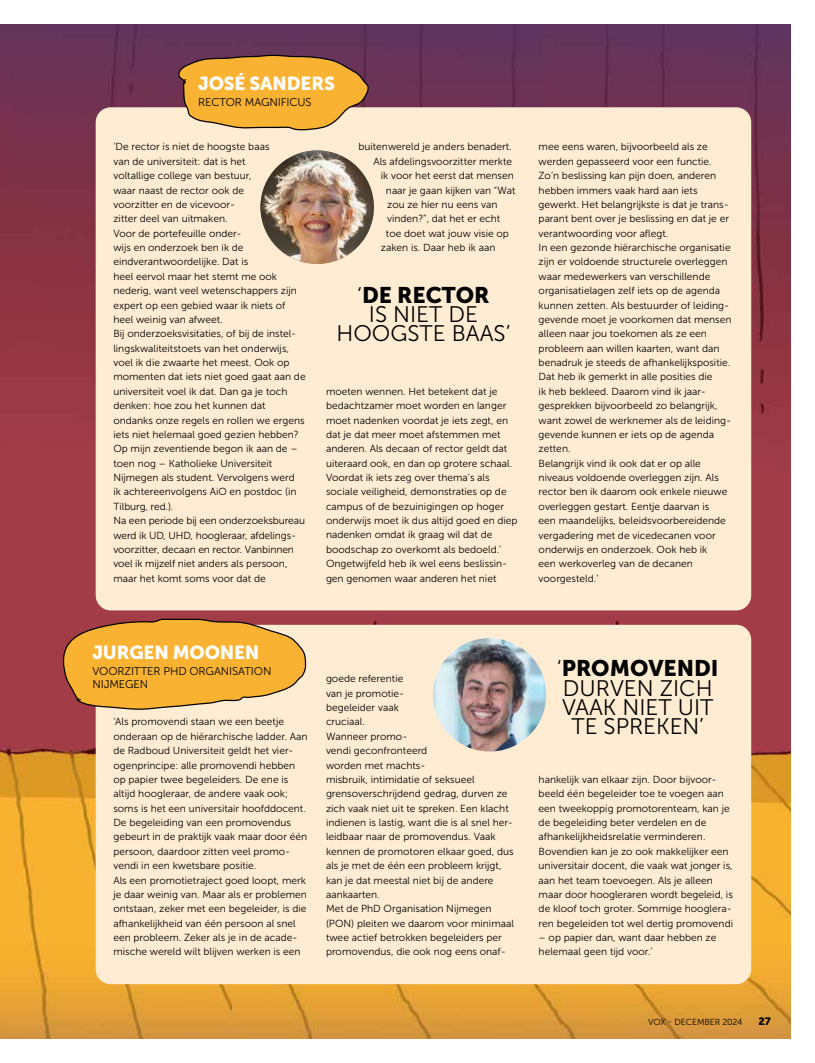
<style>
.page{position:relative;width:815px;height:1063px;background:#fff}
.page>*{position:absolute;margin:0;border:0;box-sizing:border-box;transform-origin:0 0}
.t1{font:22.5px/19.1px "Museo Sans 300";color:#000;text-align:center}
.t2{font:22.5px "Museo Sans 900";color:#000}
.t3{font:18.75px "Museo Sans 900";letter-spacing:-.01em;color:#fff}
.t4{font:11.25px/12.5px "Museo Sans 300";letter-spacing:-.01em;color:#000}
.t5{font:10.62px "Museo Sans 900";color:#000}
.t6{font:10.25px/14.4px "Museo Sans 300";color:#000}
.t7{font:8.75px "Museo Sans 300";letter-spacing:-.01em;color:#000}
.s1{font-family:"Museo Sans 300"}
</style>
<div class="page">
<img style="left:0;top:25px;width:233px;height:1013px">
<img style="left:233px;top:25px;width:557px;height:1013px">
<img style="left:302px;top:25px;width:242px;height:600px">
<img style="left:544px;top:25px;width:246px;height:787px">
<div style="left:96px;top:107px;width:655px;height:503px;background:#ffecd2;border-radius:15px"></div>
<img style="left:260px;top:150px;width:114px;height:114px;border-radius:57px">
<div style="left:96px;top:625px;width:655px;height:359px;background:#ffecd2;border-radius:15px"></div>
<svg style="left:60px;top:618px;width:248px;height:93px;background:#e9a744"></svg>
<svg style="left:175px;top:54px;width:194px;height:77px;background:#e0a445"></svg>
<img style="left:0;top:276px;width:19px;height:378px">
<img style="left:433px;top:638px;width:113px;height:114px;border-radius:57px">
<h2 class="t3" style="left:198px;top:72px;width:138px">JOSÉ SANDERS</h2>
<p class="t4" style="left:198px;top:96px;width:115px">RECTOR MAGNIFICUS</p>
<p class="t6" style="left:113px;top:140px;width:194px">‘De rector is niet de hoogste baas<br>van de universiteit: dat is het<br>voltallige college van bestuur,<br>waar naast de rector ook de<br>voorzitter en de vicevoor-<br>zitter deel van uitmaken.<br>Voor de portefeuille onder-<br>wijs en onderzoek ben ik de eindverantwoordelijke. Dat is<br>heel eervol maar het stemt me ook nederig, want veel wetenschappers zijn expert op een gebied waar ik niets of heel weinig van afweet.<br>Bij onderzoeksvisitaties, of bij de instel&shy;lingskwaliteitstoets van het onderwijs, voel ik die zwaarte het meest. Ook op momenten dat iets niet goed gaat aan de universiteit voel ik dat. Dan ga je toch denken: hoe zou het kunnen dat ondanks onze regels en rollen we ergens iets niet helemaal goed gezien hebben?<br>Op mijn zeventiende begon ik aan de – toen nog – Katholieke Universiteit Nijmegen als student. Vervolgens werd<br>ik achtereenvolgens AiO en postdoc (in Tilburg, red.).<br>Na een periode bij een onderzoeksbureau werd ik UD, UHD, hoogleraar, afdelings&shy;voorzitter, decaan en rector. Vanbinnen voel ik mijzelf niet anders als persoon, maar het komt soms voor dat de</p>
<p class="t6" style="left:358px;top:140px;width:155px">buitenwereld je anders benadert.</p>
<p class="t6" style="left:373px;top:154px;width:140px">Als afdelingsvoorzitter merkte</p>
<p class="t6" style="left:381px;top:169px;width:135px">ik voor het eerst dat mensen</p>
<p class="t6" style="left:386px;top:183px;width:131px">naar je gaan kijken van “Wat</p>
<p class="t6" style="left:387px;top:197px;width:112px">zou ze hier nu eens van</p>
<p class="t6" style="left:387px;top:212px;width:115px">vinden?”, dat het er echt</p>
<p class="t6" style="left:386px;top:226px;width:125px">toe doet wat jouw visie op</p>
<p class="t6" style="left:381px;top:240px;width:116px">zaken is. Daar heb ik aan</p>
<h1 class="t2" style="left:357px;top:282px;width:134px"><span class="s1">‘</span>DE RECTOR</h1>
<h1 class="t1" style="left:336px;top:305px;width:175px">IS NIET DE<br>HOOGSTE BAAS’</h1>
<p class="t6" style="left:326px;top:384px;width:193px">moeten wennen. Het betekent dat je bedachtzamer moet worden en langer moet nadenken voordat je iets zegt, en dat je dat meer moet afstemmen met anderen. Als decaan of rector geldt dat uiteraard ook, en dan op grotere schaal.<br>Voordat ik iets zeg over thema’s als sociale veiligheid, demonstraties op de campus of de bezuinigingen op hoger onderwijs moet ik dus altijd goed en diep nadenken omdat ik graag wil dat de boodschap zo overkomt als bedoeld.’ Ongetwijfeld heb ik wel eens beslissin&shy;gen genomen waar anderen het niet</p>
<p class="t6" style="left:539px;top:140px;width:194px">mee eens waren, bijvoorbeeld als ze werden gepasseerd voor een functie.<br>Zo’n beslissing kan pijn doen, anderen hebben immers vaak hard aan iets gewerkt. Het belangrijkste is dat je trans&shy;parant bent over je beslissing en dat je er verantwoording voor aflegt.<br>In een gezonde hiërarchische organisatie zijn er voldoende structurele overleggen waar medewerkers van verschillende organisatielagen zelf iets op de agenda kunnen zetten. Als bestuurder of leiding&shy;gevende moet je voorkomen dat mensen alleen naar jou toekomen als ze een probleem aan willen kaarten, want dan benadruk je steeds de afhankelijkspositie.<br>Dat heb ik gemerkt in alle posities die<br>ik heb bekleed. Daarom vind ik jaar&shy;gesprekken bijvoorbeeld zo belangrijk, want zowel de werknemer als de leiding&shy;gevende kunnen er iets op de agenda zetten.<br>Belangrijk vind ik ook dat er op alle niveaus voldoende overleggen zijn. Als rector ben ik daarom ook enkele nieuwe overleggen gestart. Eentje daarvan is<br>een maandelijks, beleidsvoorbereidende vergadering met de vicedecanen voor onderwijs en onderzoek. Ook heb ik<br>een werkoverleg van de decanen voorgesteld.’</p>
<h2 class="t3" style="left:92px;top:642px;width:169px">JURGEN MOONEN</h2>
<p class="t4" style="left:92px;top:665px;width:181px">VOORZITTER PHD ORGANISATION<br>NIJMEGEN</p>
<p class="t6" style="left:113px;top:715px;width:196px">‘Als promovendi staan we een beetje onderaan op de hiërarchische ladder. Aan de Radboud Universiteit geldt het vier&shy;ogenprincipe: alle promovendi hebben op papier twee begeleiders. De ene is altijd hoogleraar, de andere vaak ook; soms is het een universitair hoofddocent.<br>De begeleiding van een promovendus gebeurt in de praktijk vaak maar door één persoon, daardoor zitten veel promo&shy;vendi in een kwetsbare positie.<br>Als een promotietraject goed loopt, merk je daar weinig van. Maar als er problemen ontstaan, zeker met een begeleider, is die afhankelijkheid van één persoon al snel een probleem. Zeker als je in de acade&shy;mische wereld wilt blijven werken is een</p>
<p class="t6" style="left:326px;top:672px;width:189px">goede referentie<br>van je promotie-<br>begeleider vaak<br>cruciaal.<br>Wanneer promo-<br>vendi geconfronteerd<br>worden met machts-<br>misbruik, intimidatie of seksueel grensoverschrijdend gedrag, durven ze zich vaak niet uit te spreken. Een klacht indienen is lastig, want die is al snel her&shy;leidbaar naar de promovendus. Vaak kennen de promotoren elkaar goed, dus als je met de één een probleem krijgt, kan je dat meestal niet bij de andere aankaarten.<br>Met de PhD Organisation Nijmegen (PON) pleiten we daarom voor minimaal twee actief betrokken begeleiders per promovendus, die ook nog eens onaf-</p>
<h1 class="t2" style="left:557px;top:656px;width:163px"><span class="s1">‘</span>PROMOVENDI</h1>
<h1 class="t1" style="left:562px;top:678px;width:153px">DURVEN ZICH<br>VAAK NIET UIT<br>TE SPREKEN’</h1>
<p class="t6" style="left:539px;top:772px;width:196px">hankelijk van elkaar zijn. Door bijvoor&shy;beeld één begeleider toe te voegen aan een tweekoppig promotorenteam, kan je de begeleiding beter verdelen en de afhankelijkheidsrelatie verminderen.<br>Bovendien kan je zo ook makkelijker een universitair docent, die vaak wat jonger is, aan het team toevoegen. Als je alleen maar door hoogleraren wordt begeleid, is de kloof toch groter. Sommige hooglera&shy;ren begeleiden tot wel dertig promovendi</p>
<p class="t6" style="left:539px;top:930px;width:179px">– op papier dan, want daar hebben ze helemaal geen tijd voor.’</p>
<p class="t7" style="left:648px;top:1017px;width:96px">VOX - DECEMBER 2024</p>
<p class="t5" style="left:758px;top:1015px;width:14px">27</p>
</div>
